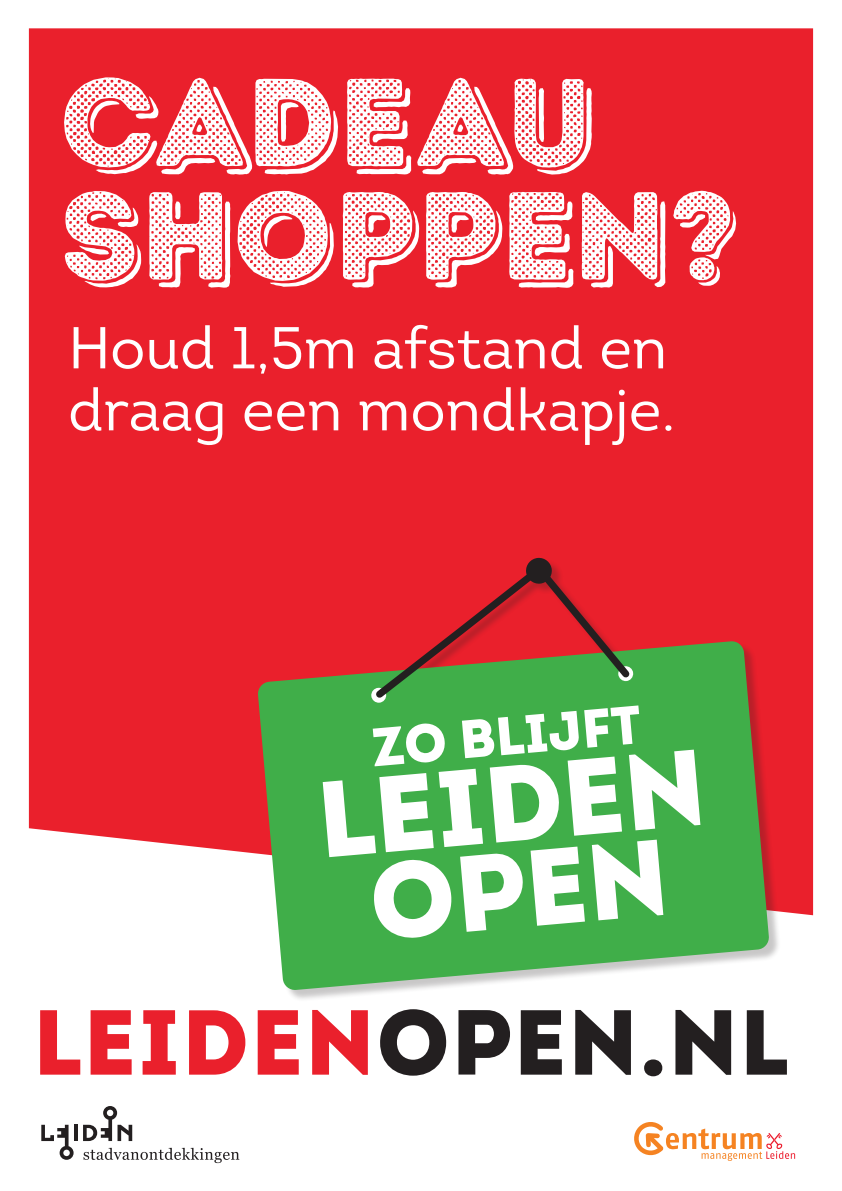
<style>
.page{position:relative;width:842px;height:1191px;background:#fff}
.page>*{position:absolute;margin:0;border:0;box-sizing:border-box;transform-origin:0 0}
.t1{font:124.5px/113.3px "Intro Rust H1 Base Shade";letter-spacing:.01em;color:#fff}
.t2{font:900 107.6px/86.4px "Intro";color:#fff;text-align:center}
.t3{font:900 92px "Intro";letter-spacing:.02em;color:#231f20}
.t4{font:58.9px/62px "Intro";color:#fff}
.t5{font:900 53.8px "Intro";color:#fff}
.s1{color:#ea202c}
</style>
<div class="page">
<div style="left:29px;top:28px;width:784px;height:887px;background:#ea202c"></div>
<svg style="left:634px;top:1122px;width:161px;height:38px"></svg>
<hr style="left:74px;top:1124px;width:4px;height:17px;background:#231f20">
<svg style="left:41px;top:1124px;width:33px;height:35px"></svg>
<svg style="left:83px;top:1106px;width:49px;height:35px"></svg>
<svg style="left:84px;top:1147px;width:155px;height:16px"></svg>
<div style="left:260px;top:559px;width:521px;height:443px;background:#231f20;opacity:.25"></div>
<svg style="left:257px;top:641px;width:512px;height:349px;background:#57aa54"></svg>
<svg style="left:371px;top:557px;width:265px;height:146px;background:#ac4633"></svg>
<h1 class="t1" style="left:60px;top:71px;width:678px">CADEAU<br>SHOPPEN?</h1>
<p class="t4" style="left:68px;top:317px;width:609px">Houd 1,5m afstand en draag een mondkapje.</p>
<p class="t5" style="left:369px;top:712px;width:272px;rotate:-5deg">ZO BLIJFT</p>
<h2 class="t2" style="left:314px;top:775px;width:390px;rotate:-5deg">LEIDEN<br>OPEN</h2>
<h3 class="t3" style="left:33px;top:981px;width:757px"><span class="s1">LEIDEN</span>OPEN.NL</h3>
</div>
